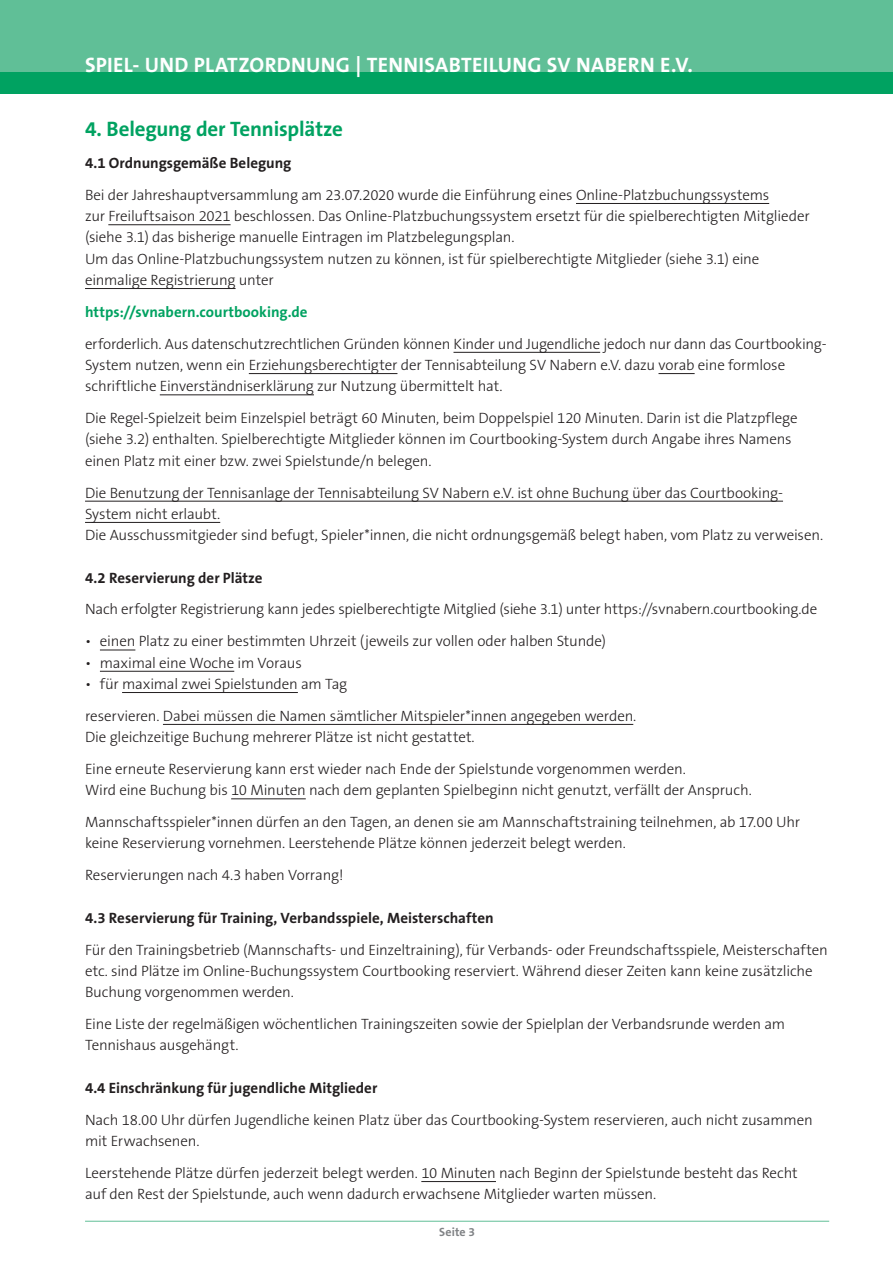
<style>
.page{position:relative;width:893px;height:1263px;background:#fff}
.page>*{position:absolute;margin:0;border:0;box-sizing:border-box;transform-origin:0 0}
.t1{font:700 21px "The Sans B7";letter-spacing:.015em;color:#fff}
.Subline_14pt_bold_SV{font:700 21px "The Sans B7";letter-spacing:-.01em;color:#00a261}
.Copy_10pt_ohne_Raste{font:300 15px/21.3px "The Sans B3";letter-spacing:-.015em;color:#231f20}
.Copy_10pt_ohne_Raste-2{font:700 15px "The Sans B7";color:#231f20}
.Copy_10pt_ohne_Raste-3{font:700 15px "The Sans B7";color:#00a261}
.t2{font:700 12px "The Sans B7";letter-spacing:.01em;color:#808285}
</style>
<div class="page">
<div style="left:0;top:0;width:893px;height:94px;background:#60bf97"></div>
<div style="left:0;top:72px;width:893px;height:22px;background:#00a261"></div>
<hr style="left:85px;top:1221px;width:744px;height:1px;background:#60bf97">
<hr style="left:576px;top:203px;width:193px;height:1px;background:#231f20">
<hr style="left:108px;top:224px;width:123px;height:1px;background:#231f20">
<hr style="left:85px;top:288px;width:151px;height:1px;background:#231f20">
<hr style="left:453px;top:352px;width:147px;height:1px;background:#231f20">
<hr style="left:249px;top:373px;width:148px;height:1px;background:#231f20">
<hr style="left:658px;top:373px;width:37px;height:1px;background:#231f20">
<hr style="left:160px;top:394px;width:154px;height:1px;background:#231f20">
<hr style="left:85px;top:501px;width:698px;height:1px;background:#231f20">
<hr style="left:85px;top:522px;width:135px;height:1px;background:#231f20">
<hr style="left:100px;top:650px;width:35px;height:1px;background:#231f20">
<hr style="left:100px;top:671px;width:134px;height:1px;background:#231f20">
<hr style="left:122px;top:692px;width:176px;height:1px;background:#231f20">
<hr style="left:163px;top:724px;width:470px;height:1px;background:#231f20">
<hr style="left:231px;top:798px;width:75px;height:1px;background:#231f20">
<hr style="left:421px;top:1181px;width:75px;height:1px;background:#231f20">
<h1 class="t1" style="left:85px;top:54px;width:609px">SPIEL- UND PLATZORDNUNG | TENNISABTEILUNG SV NABERN E.V.</h1>
<p class="Subline_14pt_bold_SV" style="left:85px;top:118px;width:259px">4. Belegung der Tennisplätze</p>
<p class="Copy_10pt_ohne_Raste-2" style="left:85px;top:155px;width:208px">4.1 Ordnungsgemäße Belegung</p>
<p class="Copy_10pt_ohne_Raste" style="left:85px;top:185px;width:726px">Bei der Jahreshauptversammlung am 23.07.2020 wurde die Einführung eines Online-Platzbuchungssystems<br>zur Freiluftsaison 2021 beschlossen. Das Online-Platzbuchungssystem ersetzt für die spielberechtigten Mitglieder (siehe 3.1) das bisherige manuelle Eintragen im Platzbelegungsplan.<br>Um das Online-Platzbuchungssystem nutzen zu können, ist für spielberechtigte Mitglieder (siehe 3.1) eine einmalige Registrierung unter</p>
<p class="Copy_10pt_ohne_Raste-3" style="left:85px;top:304px;width:224px">https://svnabern.courtbooking.de</p>
<p class="Copy_10pt_ohne_Raste" style="left:85px;top:334px;width:743px">erforderlich. Aus datenschutzrechtlichen Gründen können Kinder und Jugendliche jedoch nur dann das Courtbooking-<br>System nutzen, wenn ein Erziehungsberechtigter der Tennisabteilung SV Nabern e.V. dazu vorab eine formlose schriftliche Einverständniserklärung zur Nutzung übermittelt hat.</p>
<p class="Copy_10pt_ohne_Raste" style="left:85px;top:408px;width:714px">Die Regel-Spielzeit beim Einzelspiel beträgt 60 Minuten, beim Doppelspiel 120 Minuten. Darin ist die Platzpflege (siehe 3.2) enthalten. Spielberechtigte Mitglieder können im Courtbooking-System durch Angabe ihres Namens einen Platz mit einer bzw. zwei Spielstunde/n belegen.</p>
<p class="Copy_10pt_ohne_Raste" style="left:85px;top:482px;width:740px">Die Benutzung der Tennisanlage der Tennisabteilung SV Nabern e.V. ist ohne Buchung über das Courtbooking-<br>System nicht erlaubt.<br>Die Ausschussmitgieder sind befugt, Spieler*innen, die nicht ordnungsgemäß belegt haben, vom Platz zu verweisen.</p>
<p class="Copy_10pt_ohne_Raste-2" style="left:85px;top:570px;width:179px">4.2 Reservierung der Plätze</p>
<p class="Copy_10pt_ohne_Raste" style="left:85px;top:599px;width:734px">Nach erfolgter Registrierung kann jedes spielberechtigte Mitglied (siehe 3.1) unter https://svnabern.courtbooking.de</p>
<p class="Copy_10pt_ohne_Raste" style="left:85px;top:631px;width:522px">• einen Platz zu einer bestimmten Uhrzeit (jeweils zur vollen oder halben Stunde)</p>
<p class="Copy_10pt_ohne_Raste" style="left:85px;top:652px;width:218px">• maximal eine Woche im Voraus</p>
<p class="Copy_10pt_ohne_Raste" style="left:85px;top:674px;width:264px">• für maximal zwei Spielstunden am Tag</p>
<p class="Copy_10pt_ohne_Raste" style="left:85px;top:706px;width:553px">reservieren. Dabei müssen die Namen sämtlicher Mitspieler*innen angegeben werden.<br>Die gleichzeitige Buchung mehrerer Plätze ist nicht gestattet.</p>
<p class="Copy_10pt_ohne_Raste" style="left:85px;top:759px;width:668px">Eine erneute Reservierung kann erst wieder nach Ende der Spielstunde vorgenommen werden.<br>Wird eine Buchung bis 10 Minuten nach dem geplanten Spielbeginn nicht genutzt, verfällt der Anspruch.</p>
<p class="Copy_10pt_ohne_Raste" style="left:85px;top:812px;width:717px">Mannschaftsspieler*innen dürfen an den Tagen, an denen sie am Mannschaftstraining teilnehmen, ab 17.00 Uhr keine Reservierung vornehmen. Leerstehende Plätze können jederzeit belegt werden.</p>
<p class="Copy_10pt_ohne_Raste" style="left:85px;top:865px;width:260px">Reservierungen nach 4.3 haben Vorrang!</p>
<p class="Copy_10pt_ohne_Raste-2" style="left:85px;top:910px;width:410px">4.3 Reservierung für Training, Verbandsspiele, Meisterschaften</p>
<p class="Copy_10pt_ohne_Raste" style="left:85px;top:939px;width:744px">Für den Trainingsbetrieb (Mannschafts- und Einzeltraining), für Verbands- oder Freundschaftsspiele, Meisterschaften etc. sind Plätze im Online-Buchungssystem Courtbooking reserviert. Während dieser Zeiten kann keine zusätzliche<br>Buchung vorgenommen werden.</p>
<p class="Copy_10pt_ohne_Raste" style="left:85px;top:1014px;width:702px">Eine Liste der regelmäßigen wöchentlichen Trainingszeiten sowie der Spielplan der Verbandsrunde werden am<br>Tennishaus ausgehängt.</p>
<p class="Copy_10pt_ohne_Raste-2" style="left:85px;top:1080px;width:294px">4.4 Einschränkung für jugendliche Mitglieder</p>
<p class="Copy_10pt_ohne_Raste" style="left:85px;top:1110px;width:729px">Nach 18.00 Uhr dürfen Jugendliche keinen Platz über das Courtbooking-System reservieren, auch nicht zusammen mit Erwachsenen.</p>
<p class="Copy_10pt_ohne_Raste" style="left:85px;top:1163px;width:714px">Leerstehende Plätze dürfen jederzeit belegt werden. 10 Minuten nach Beginn der Spielstunde besteht das Recht auf den Rest der Spielstunde, auch wenn dadurch erwachsene Mitglieder warten müssen.</p>
<p class="t2" style="left:439px;top:1226px;width:37px">Seite 3</p>
</div>
